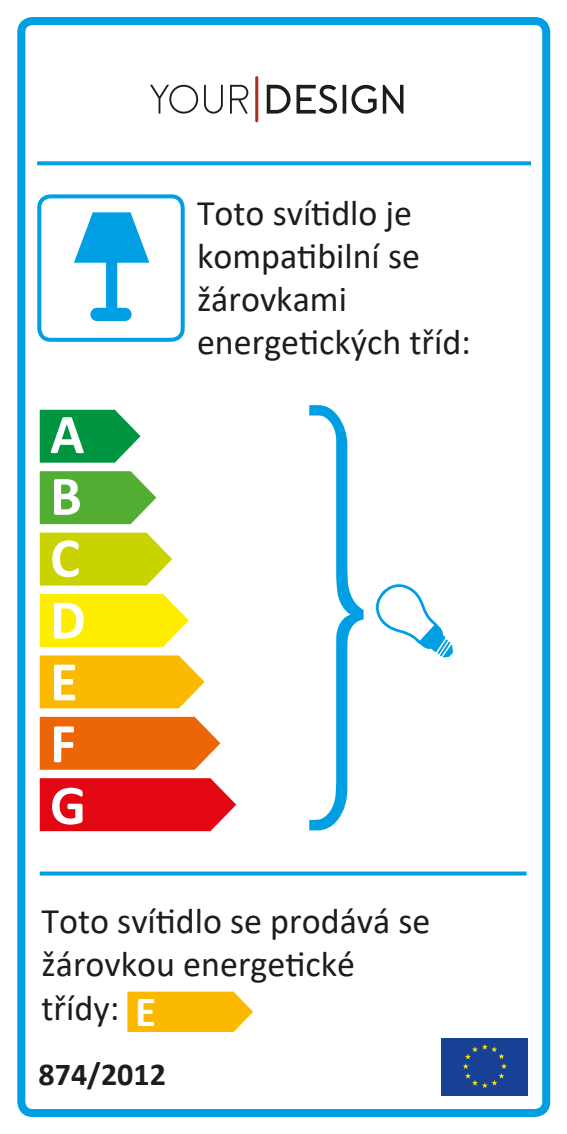
<style>
.page{position:relative;width:567px;height:1134px;background:#fff}
.page>*{position:absolute;margin:0;border:0;box-sizing:border-box;transform-origin:0 0}
.t1{font:700 56.4px/62px "Calibri";color:#fff}
.t2{font:700 43.2px "Calibri";color:#fff}
.t3{font:36px/43.2px "Calibri";color:#1d1d1b}
.t4{font:700 32px "Calibri";color:#1d1d1b}
</style>
<div class="page">
<div style="left:37px;top:194px;width:148px;height:148px;border:4px solid #009fe3;border-radius:11px"></div>
<div style="left:17px;top:17px;width:533px;height:1100px;border:8px solid #009fe3;border-radius:11px"></div>
<svg style="left:37px;top:161px;width:494px;height:4px;background:#14a6e5"></svg>
<div style="left:441px;top:1037px;width:87px;height:58px;background:#164194"></div>
<svg style="left:463px;top:1044px;width:44px;height:44px"></svg>
<svg style="left:309px;top:405px;width:144px;height:425px"></svg>
<svg style="left:74px;top:212px;width:75px;height:97px"></svg>
<div style="left:90px;top:308px;width:42px;height:13px;background:#009fe3;border-radius:7px"></div>
<svg style="left:150px;top:85px;width:48px;height:29px"></svg>
<svg style="left:204px;top:85px;width:19px;height:29px"></svg>
<svg style="left:230px;top:85px;width:18px;height:29px"></svg>
<svg style="left:267px;top:85px;width:70px;height:29px"></svg>
<hr style="left:343px;top:85px;width:3px;height:29px;background:#1d1d1b">
<svg style="left:351px;top:85px;width:26px;height:29px"></svg>
<svg style="left:383px;top:85px;width:20px;height:29px"></svg>
<hr style="left:255px;top:76px;width:3px;height:46px;background:#a92f22;border-radius:2px">
<svg style="left:40px;top:871px;width:486px;height:4px;background:#22abe6"></svg>
<svg style="left:127px;top:991px;width:126px;height:41px;background:#fbc017"></svg>
<svg style="left:40px;top:533px;width:132px;height:52px;background:#cdd717"></svg>
<svg style="left:40px;top:471px;width:116px;height:53px;background:#65b648"></svg>
<svg style="left:40px;top:410px;width:101px;height:53px;background:#22a45a"></svg>
<svg style="left:40px;top:594px;width:149px;height:53px;background:#ffee16"></svg>
<svg style="left:40px;top:655px;width:165px;height:53px;background:#fbc016"></svg>
<svg style="left:40px;top:717px;width:180px;height:53px;background:#ed7019"></svg>
<svg style="left:40px;top:778px;width:196px;height:53px;background:#e41622"></svg>
<h1 class="t1" style="left:50px;top:402px;width:37px">A<br>B<br>C<br>D<br>E<br>F<br>G</h1>
<p class="t3" style="left:197px;top:190px;width:275px">Toto svítidlo je kompatibilní se žárovkami energetických tříd:</p>
<p class="t3" style="left:42px;top:899px;width:390px">Toto svítidlo se prodává se žárovkou energetické třídy:</p>
<p class="t2" style="left:135px;top:981px;width:23px">E</p>
<p class="t4" style="left:39px;top:1051px;width:129px">874/2012</p>
</div>
